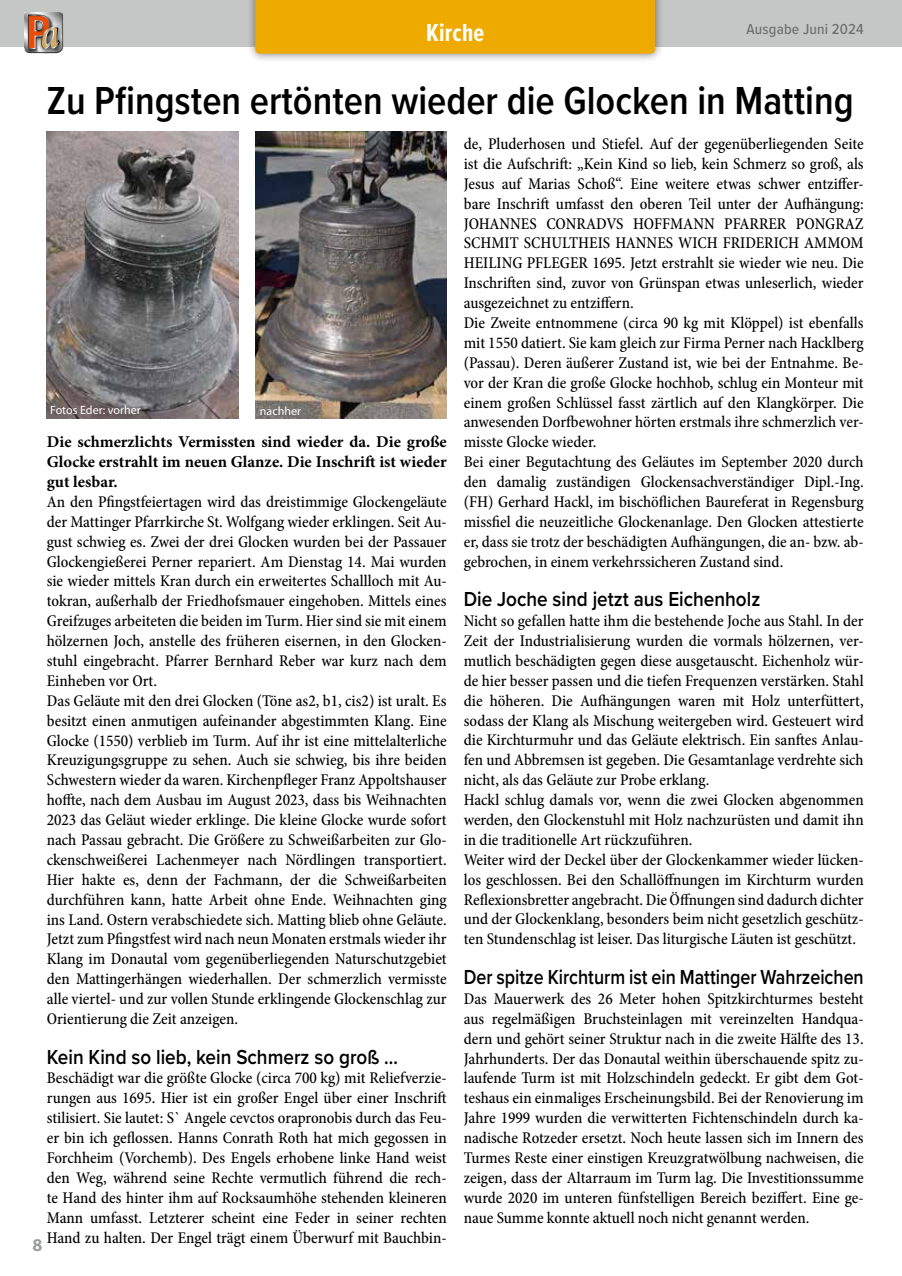
<style>
.page{position:relative;width:902px;height:1276px;background:#fff}
.page>*{position:absolute;margin:0;border:0;box-sizing:border-box;transform-origin:0 0}
.t1{font:600 40.5px "Proxima Nova Cond";color:#000}
.t2{font:700 25.5px "Proxima Nova Ex Cn";letter-spacing:.01em;color:#fff;scale:1.05 1}
.t3{font:600 21px "Proxima Nova";color:#000;scale:.9 1}
.t4{font:600 21px "Proxima Nova";color:#000;scale:.85 1}
.t5{font:700 18px "Myriad Pro";color:#9c9d9d}
.t6{font:500 condensed 16.5px/20px "Minion Pro";color:#000}
.t7{font:700 16.5px/20px "Minion Pro";color:#000;text-align:justify}
.t8{font:500 15px "Proxima Nova Cond";letter-spacing:.01em;color:#6f6f6e;scale:1.05 1}
.t9{font:12px "Myriad Pro";color:#fff}
</style>
<div class="page">
<div style="left:0;top:0;width:901px;height:47px;background:#c5c6c6"></div>
<div style="left:246px;top:0;width:418px;height:63px;background:#000;opacity:.5"></div>
<div style="left:255px;top:0;width:400px;height:54px;background:#efaa00"></div>
<div style="left:24px;top:13px;width:39px;height:40px;background:#000;opacity:.75"></div>
<div style="left:37px;top:24px;width:27px;height:30px;background:#000;opacity:.75"></div>
<svg style="left:24px;top:12px;width:38px;height:42px"></svg>
<img style="left:255px;top:131px;width:191px;height:287px">
<img style="left:47px;top:132px;width:191px;height:286px">
<h2 class="t2" style="left:426px;top:14px;width:57px">Kirche</h2>
<p class="t8" style="left:746px;top:18px;width:113px">Ausgabe Juni 2024</p>
<h1 class="t1" style="left:47px;top:71px;width:808px">Zu Pfingsten ertönten wieder die Glocken in Matting</h1>
<p class="t9" style="left:50px;top:402px;width:92px">Fotos Eder: vorher</p>
<p class="t9" style="left:260px;top:403px;width:43px">nachher</p>
<p class="t7" style="left:47px;top:432px;width:401px">Die schmerzlichts Vermissten sind wieder da. Die große Glocke erstrahlt im neuen Glanze. Die Inschrift ist wieder gut lesbar.</p>
<p class="t6" style="left:47px;top:492px;width:401px">An den Pfingstfeiertagen wird das dreistimmige Glockengeläute der Mattinger Pfarrkirche St. Wolfgang wieder erklingen. Seit Au&shy;gust schwieg es. Zwei der drei Glocken wurden bei der Passauer Glockengießerei Perner repariert. Am Dienstag 14. Mai wurden sie wieder mittels Kran durch ein erweitertes Schallloch mit Au&shy;tokran, außerhalb der Friedhofsmauer eingehoben. Mittels eines Greifzuges arbeiteten die beiden im Turm. Hier sind sie mit einem hölzernen Joch, anstelle des früheren eisernen, in den Glocken&shy;stuhl eingebracht. Pfarrer Bernhard Reber war kurz nach dem Einheben vor Ort.<br>Das Geläute mit den drei Glocken (Töne as2, b1, cis2) ist uralt. Es besitzt einen anmutigen aufeinander abgestimmten Klang. Eine Glocke (1550) verblieb im Turm. Auf ihr ist eine mittelalterliche Kreuzigungsgruppe zu sehen. Auch sie schwieg, bis ihre beiden Schwestern wieder da waren. Kirchenpfleger Franz Appoltshauser hoffte, nach dem Ausbau im August 2023, dass bis Weihnachten 2023 das Geläut wieder erklinge. Die kleine Glocke wurde sofort nach Passau gebracht. Die Größere zu Schweißarbeiten zur Glo&shy;ckenschweißerei Lachenmeyer nach Nördlingen transportiert.<br>Hier hakte es, denn der Fachmann, der die Schweißarbeiten durchführen kann, hatte Arbeit ohne Ende. Weihnachten ging ins Land. Ostern verabschiedete sich. Matting blieb ohne Geläute.<br>Jetzt zum Pfingstfest wird nach neun Monaten erstmals wieder ihr Klang im Donautal vom gegenüberliegenden Naturschutzgebiet den Mattingerhängen wiederhallen. Der schmerzlich vermisste alle viertel- und zur vollen Stunde erklingende Glockenschlag zur Orientierung die Zeit anzeigen.</p>
<p class="t3" style="left:47px;top:1041px;width:391px">Kein Kind so lieb, kein Schmerz so groß …</p>
<p class="t6" style="left:47px;top:1068px;width:401px;text-align:justify">Beschädigt war die größte Glocke (circa 700 kg) mit Reliefverzie&shy;rungen aus 1695. Hier ist ein großer Engel über einer Inschrift stilisiert. Sie lautet: S` Angele cevctos orapronobis durch das Feu&shy;er bin ich geflossen. Hanns Conrath Roth hat mich gegossen in Forchheim (Vorchemb). Des Engels erhobene linke Hand weist den Weg, während seine Rechte vermutlich führend die rech&shy;te Hand des hinter ihm auf Rocksaumhöhe stehenden kleineren Mann umfasst. Letzterer scheint eine Feder in seiner rechten Hand zu halten. Der Engel trägt einem Überwurf mit Bauchbin-</p>
<p class="t5" style="left:33px;top:1233px;width:11px">8</p>
<p class="t6" style="left:463px;top:134px;width:401px">de, Pluderhosen und Stiefel. Auf der gegenüberliegenden Seite ist die Aufschrift: „Kein Kind so lieb, kein Schmerz so groß, als Jesus auf Marias Schoß“. Eine weitere etwas schwer entziffer&shy;bare Inschrift umfasst den oberen Teil unter der Aufhängung:<br>JOHANNES CONRADVS HOFFMANN PFARRER PONGRAZ SCHMIT SCHULTHEIS HANNES WICH FRIDERICH AMMOM HEILING PFLEGER 1695. Jetzt erstrahlt sie wieder wie neu. Die Inschriften sind, zuvor von Grünspan etwas unleserlich, wieder ausgezeichnet zu entziffern.<br>Die Zweite entnommene (circa 90 kg mit Klöppel) ist ebenfalls mit 1550 datiert. Sie kam gleich zur Firma Perner nach Hacklberg (Passau). Deren äußerer Zustand ist, wie bei der Entnahme. Be&shy;vor der Kran die große Glocke hochhob, schlug ein Monteur mit einem großen Schlüssel fasst zärtlich auf den Klangkörper. Die anwesenden Dorfbewohner hörten erstmals ihre schmerzlich ver&shy;misste Glocke wieder.<br>Bei einer Begutachtung des Geläutes im September 2020 durch den damalig zuständigen Glockensachverständiger Dipl.-Ing. (FH) Gerhard Hackl, im bischöflichen Baureferat in Regensburg missfiel die neuzeitliche Glockenanlage. Den Glocken attestierte er, dass sie trotz der beschädigten Aufhängungen, die an- bzw. ab&shy;gebrochen, in einem verkehrssicheren Zustand sind.</p>
<p class="t3" style="left:463px;top:583px;width:331px">Die Joche sind jetzt aus Eichenholz</p>
<p class="t6" style="left:463px;top:611px;width:401px">Nicht so gefallen hatte ihm die bestehende Joche aus Stahl. In der Zeit der Industrialisierung wurden die vormals hölzernen, ver&shy;mutlich beschädigten gegen diese ausgetauscht. Eichenholz wür&shy;de hier besser passen und die tiefen Frequenzen verstärken. Stahl die höheren. Die Aufhängungen waren mit Holz unterfüttert, sodass der Klang als Mischung weitergeben wird. Gesteuert wird die Kirchturmuhr und das Geläute elektrisch. Ein sanftes Anlau&shy;fen und Abbremsen ist gegeben. Die Gesamtanlage verdrehte sich nicht, als das Geläute zur Probe erklang.<br>Hackl schlug damals vor, wenn die zwei Glocken abgenommen werden, den Glockenstuhl mit Holz nachzurüsten und damit ihn in die traditionelle Art rückzuführen.<br>Weiter wird der Deckel über der Glockenkammer wieder lücken&shy;los geschlossen. Bei den Schallöffnungen im Kirchturm wurden Reflexionsbretter angebracht. Die Öffnungen sind dadurch dichter und der Glockenklang, besonders beim nicht gesetzlich geschütz&shy;ten Stundenschlag ist leiser. Das liturgische Läuten ist geschützt.</p>
<p class="t4" style="left:463px;top:961px;width:472px">Der spitze Kirchturm ist ein Mattinger Wahrzeichen</p>
<p class="t6" style="left:463px;top:988px;width:401px;text-align:justify">Das Mauerwerk des 26 Meter hohen Spitzkirchturmes besteht aus regelmäßigen Bruchsteinlagen mit vereinzelten Handqua&shy;dern und gehört seiner Struktur nach in die zweite Hälfte des 13.<br>Jahrhunderts. Der das Donautal weithin überschauende spitz zu&shy;laufende Turm ist mit Holzschindeln gedeckt. Er gibt dem Got&shy;teshaus ein einmaliges Erscheinungsbild. Bei der Renovierung im Jahre 1999 wurden die verwitterten Fichtenschindeln durch ka&shy;nadische Rotzeder ersetzt. Noch heute lassen sich im Innern des Turmes Reste einer einstigen Kreuzgratwölbung nachweisen, die zeigen, dass der Altarraum im Turm lag. Die Investitionssumme wurde 2020 im unteren fünfstelligen Bereich beziffert. Eine ge&shy;naue Summe konnte aktuell noch nicht genannt werden.</p>
</div>
